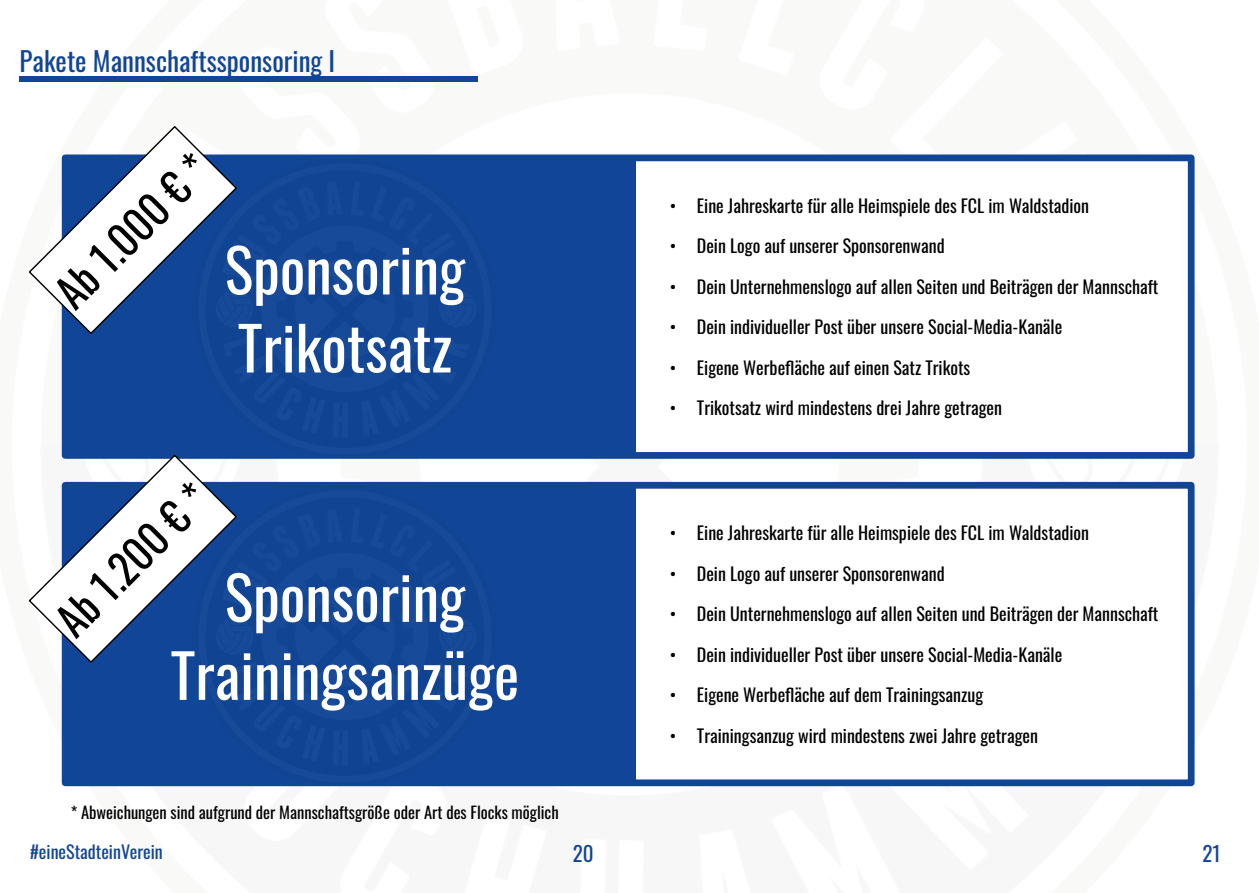
<style>
.page{position:relative;width:1259px;height:893px;background:#fff}
.page>*{position:absolute;margin:0;border:0;box-sizing:border-box;transform-origin:0 0}
.t1{font:60px/78px "Oswald";color:#fff}
.t2{font:42px "Oswald";color:#000}
.t3{font:27px "Oswald";color:#114597}
.t4{font:21px "Oswald";color:#114597}
.t5{font:18px "Oswald";color:#000}
.t6{font:18px "Oswald";color:#114597}
.t7{font:16.5px "Oswald";color:#000}
</style>
<div class="page">
<div style="left:19px;top:76px;width:458px;height:6px;background:#114597"></div>
<div style="left:62px;top:154px;width:1132px;height:305px;background:#fff;border:7px solid #114597"></div>
<div style="left:65px;top:158px;width:570px;height:297px;background:#114597"></div>
<svg style="left:28px;top:126px;width:210px;height:209px"></svg>
<div style="left:62px;top:482px;width:1132px;height:304px;background:#fff;border:7px solid #114597"></div>
<div style="left:65px;top:485px;width:570px;height:298px;background:#114597"></div>
<svg style="left:28px;top:453px;width:210px;height:211px"></svg>
<h3 class="t3" style="left:20px;top:40px;width:317px">Pakete Mannschaftssponsoring I</h3>
<h2 class="t2" style="left:40px;top:276px;width:197px;rotate:-45deg">Ab 1.000 € *</h2>
<h1 class="t1" style="left:225px;top:228px;width:242px">Sponsoring<br>Trikotsatz</h1>
<h2 class="t2" style="left:40px;top:604px;width:195px;rotate:-45deg">Ab 1.200 € *</h2>
<h1 class="t1" style="left:171px;top:556px;width:350px;text-align:center">Sponsoring<br>Trainingsanzüge</h1>
<p class="t7" style="left:71px;top:799px;width:489px">* Abweichungen sind aufgrund der Mannschaftsgröße oder Art des Flocks möglich</p>
<p class="t5" style="left:670px;top:191px;width:421px">• Eine Jahreskarte für alle Heimspiele des FCL im Waldstadion</p>
<p class="t5" style="left:670px;top:232px;width:276px">• Dein Logo auf unserer Sponsorenwand</p>
<p class="t5" style="left:670px;top:272px;width:490px">• Dein Unternehmenslogo auf allen Seiten und Beiträgen der Mannschaft</p>
<p class="t5" style="left:670px;top:313px;width:394px">• Dein individueller Post über unsere Social-Media-Kanäle</p>
<p class="t5" style="left:670px;top:353px;width:302px">• Eigene Werbefläche auf einen Satz Trikots</p>
<p class="t5" style="left:670px;top:394px;width:334px">• Trikotsatz wird mindestens drei Jahre getragen</p>
<p class="t5" style="left:670px;top:519px;width:421px">• Eine Jahreskarte für alle Heimspiele des FCL im Waldstadion</p>
<p class="t5" style="left:670px;top:559px;width:276px">• Dein Logo auf unserer Sponsorenwand</p>
<p class="t5" style="left:670px;top:600px;width:490px">• Dein Unternehmenslogo auf allen Seiten und Beiträgen der Mannschaft</p>
<p class="t5" style="left:670px;top:640px;width:394px">• Dein individueller Post über unsere Social-Media-Kanäle</p>
<p class="t5" style="left:670px;top:681px;width:315px">• Eigene Werbefläche auf dem Trainingsanzug</p>
<p class="t5" style="left:670px;top:721px;width:369px">• Trainingsanzug wird mindestens zwei Jahre getragen</p>
<p class="t6" style="left:30px;top:838px;width:134px">#eineStadteinVerein</p>
<p class="t4" style="left:573px;top:837px;width:22px">20</p>
<p class="t4" style="left:1202px;top:837px;width:20px">21</p>
</div>
